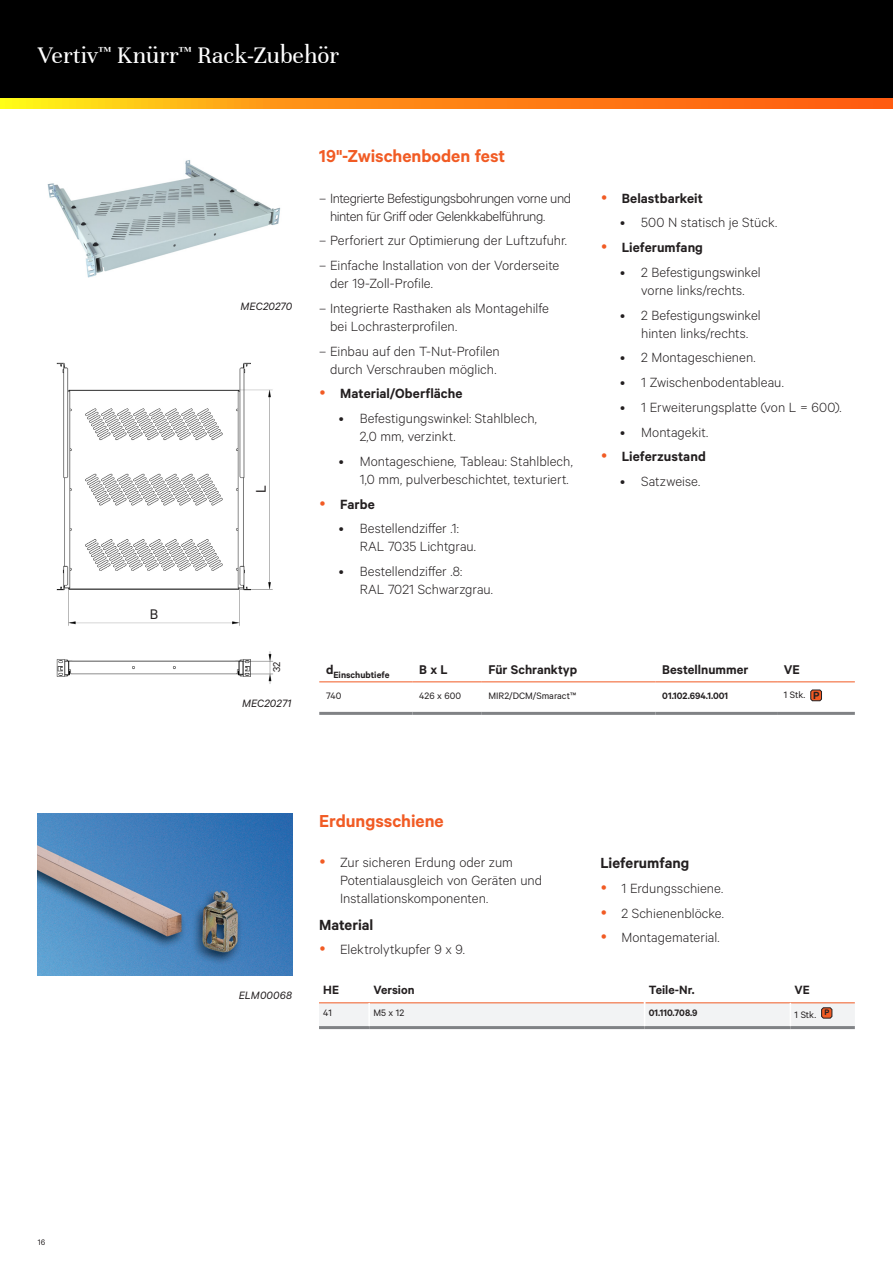
<style>
.page{position:relative;width:893px;height:1263px;background:#fff}
.page>*{position:absolute;margin:0;border:0;box-sizing:border-box;transform-origin:0 0}
.Vertiv_Header_Small{font:25.5px "Unna";color:#fff}
.Vertiv_Orange_Main_H{font:600 19.5px "Calibre";color:#f15b24}
.Vertiv_Heading{font:600 16.5px "Calibre";color:#231f20}
.t1{font:15.75px "Calibre";color:#231f20}
.Vertiv_Body_Text{font:300 15px/18px "Calibre";color:#231f20}
.Vertiv_Body_Text-2{font:300 15px/18px "Calibre";letter-spacing:-.03em;color:#231f20}
.t2{font:600 15px "Calibre";letter-spacing:.005em;color:#231f20}
.Table_Header_Black{font:600 14.25px "Calibre";color:#231f20}
.Table_Header_Black-2{font:600 13.5px "Calibre";color:#231f20}
.Vertiv_Caption{font:italic 12px "Calibre";letter-spacing:.01em;color:#231f20}
.t3{font:600 11.7px "Calibre";color:#231f20}
.t4{font:11.25px "Calibre";color:#231f20}
.Table_Body{font:10.5px "Calibre";color:#231f20}
.Table_Body-2{font:600 10.5px "Calibre";color:#231f20}
.Table_Header_Black-3{font:600 10.2px "Calibre";color:#231f20}
.t5{font:9px "Calibre";color:#231f20}
.t6{font:600 9px "Calibre";color:#231f20}
</style>
<div class="page">
<div style="left:0;top:0;width:893px;height:108px;background:#000"></div>
<svg style="left:0;top:98px;width:893px;height:11px;background:#ff9014"></svg>
<hr style="left:319px;top:712px;width:93px;height:3px;background:#808285">
<hr style="left:412px;top:712px;width:70px;height:3px;background:#808285">
<hr style="left:482px;top:712px;width:173px;height:3px;background:#808285">
<hr style="left:655px;top:712px;width:122px;height:3px;background:#808285">
<hr style="left:777px;top:712px;width:78px;height:3px;background:#808285">
<hr style="left:319px;top:682px;width:93px;height:1px;background:#f15b24">
<hr style="left:412px;top:682px;width:70px;height:1px;background:#f15b24">
<hr style="left:482px;top:682px;width:173px;height:1px;background:#f15b24">
<hr style="left:655px;top:682px;width:122px;height:1px;background:#f15b24">
<hr style="left:777px;top:682px;width:78px;height:1px;background:#f15b24">
<svg style="left:810px;top:689px;width:12px;height:12px"></svg>
<img style="left:47px;top:160px;width:234px;height:118px">
<img style="left:56px;top:362px;width:218px;height:322px">
<hr style="left:319px;top:1026px;width:50px;height:3px;background:#808285">
<hr style="left:369px;top:1026px;width:276px;height:3px;background:#808285">
<hr style="left:645px;top:1026px;width:145px;height:3px;background:#808285">
<hr style="left:790px;top:1026px;width:65px;height:3px;background:#808285">
<svg style="left:319px;top:1002px;width:536px;height:25px"></svg>
<img style="left:38px;top:814px;width:254px;height:161px">
<p class="Vertiv_Header_Small" style="left:38px;top:41px;width:303px">Vertiv<sup>™</sup> Knürr<sup>™</sup> Rack-Zubehör</p>
<p class="t1" style="left:150px;top:605px;width:10px">B</p>
<p class="Vertiv_Caption" style="left:241px;top:299px;width:53px">MEC20270</p>
<p class="t1" style="left:252px;top:493px;width:9px;rotate:-90deg">L</p>
<p class="Vertiv_Orange_Main_H" style="left:319px;top:145px;width:188px">19"-Zwischenboden fest</p>
<p class="Vertiv_Body_Text-2" style="left:330px;top:188px;width:243px;text-indent:-11px">– Integrierte Befestigungsbohrungen vorne und hinten für Griff oder Gelenkkabelführung.</p>
<p class="Vertiv_Body_Text" style="left:319px;top:231px;width:249px">– Perforiert zur Optimierung der Luftzufuhr.</p>
<p class="Vertiv_Body_Text" style="left:330px;top:256px;width:231px;text-indent:-11px">– Einfache Installation von der Vorderseite der 19-Zoll-Profile.</p>
<p class="Vertiv_Body_Text" style="left:330px;top:298px;width:221px;text-indent:-11px">– Integrierte Rasthaken als Montagehilfe bei Lochrasterprofilen.</p>
<p class="Vertiv_Body_Text" style="left:319px;top:341px;width:182px;text-align:center">– Einbau auf den T-Nut-Profilen durch Verschrauben möglich.</p>
<p class="t2" style="left:340px;top:385px;width:124px">Material/Oberfläche</p>
<p class="Vertiv_Body_Text" style="left:360px;top:409px;width:179px;text-indent:-21px">• Befestigungswinkel: Stahlblech,<br>2,0 mm, verzinkt.</p>
<p class="Vertiv_Body_Text" style="left:339px;top:451px;width:235px;text-align:right">• Montageschiene, Tableau: Stahlblech,<br>1,0 mm, pulverbeschichtet, texturiert.</p>
<p class="t2" style="left:340px;top:495px;width:36px">Farbe</p>
<p class="Vertiv_Body_Text" style="left:360px;top:519px;width:118px;text-indent:-21px">• Bestellendziffer .1:<br>RAL 7035 Lichtgrau.</p>
<p class="Vertiv_Body_Text" style="left:360px;top:562px;width:135px;text-indent:-21px">• Bestellendziffer .8:<br>RAL 7021 Schwarzgrau.</p>
<p class="t2" style="left:622px;top:189px;width:83px">Belastbarkeit</p>
<p class="Vertiv_Body_Text" style="left:620px;top:213px;width:158px">• 500 N statisch je Stück.</p>
<p class="t2" style="left:622px;top:238px;width:83px">Lieferumfang</p>
<p class="Vertiv_Body_Text" style="left:620px;top:262px;width:142px;text-align:center">• 2 Befestigungswinkel vorne links/rechts.</p>
<p class="Vertiv_Body_Text" style="left:620px;top:305px;width:142px;text-align:center">• 2 Befestigungswinkel hinten links/rechts.</p>
<p class="Vertiv_Body_Text" style="left:620px;top:348px;width:137px">• 2 Montageschienen.</p>
<p class="Vertiv_Body_Text" style="left:620px;top:373px;width:165px">• 1 Zwischenbodentableau.</p>
<p class="Vertiv_Body_Text" style="left:620px;top:397px;width:223px">• 1 Erweiterungsplatte (von L = 600).</p>
<p class="Vertiv_Body_Text" style="left:620px;top:422px;width:90px">• Montagekit.</p>
<p class="t2" style="left:622px;top:448px;width:86px">Lieferzustand</p>
<p class="Vertiv_Body_Text" style="left:620px;top:472px;width:81px">• Satzweise.</p>
<p class="t5" style="left:38px;top:1236px;width:9px">16</p>
<p class="t4" style="left:270px;top:672px;width:12px;rotate:-90deg">32</p>
<p class="Vertiv_Caption" style="left:242px;top:696px;width:51px">MEC20271</p>
<p class="Table_Header_Black-3" style="left:326px;top:669px;width:65px"><sup>d</sup>Einschubtiefe</p>
<p class="Table_Header_Black" style="left:419px;top:661px;width:30px">B x L</p>
<p class="Table_Header_Black" style="left:488px;top:661px;width:90px">Für Schranktyp</p>
<p class="Table_Header_Black" style="left:662px;top:661px;width:88px">Bestellnummer</p>
<p class="Table_Header_Black" style="left:784px;top:661px;width:18px">VE</p>
<p class="Table_Body" style="left:326px;top:689px;width:17px">740</p>
<p class="Table_Body" style="left:419px;top:689px;width:43px">426 x 600</p>
<p class="Table_Body" style="left:488px;top:689px;width:89px">MIR2/DCM/Smaract™</p>
<p class="Table_Body-2" style="left:662px;top:689px;width:67px">01.102.694.1.001</p>
<p class="Table_Body" style="left:784px;top:689px;width:23px">1 Stk.</p>
<p class="t3" style="left:813px;top:688px;width:8px">P</p>
<p class="Vertiv_Caption" style="left:239px;top:988px;width:55px">ELM00068</p>
<p class="Vertiv_Orange_Main_H" style="left:319px;top:809px;width:126px">Erdungsschiene</p>
<p class="Vertiv_Body_Text" style="left:340px;top:853px;width:204px">Zur sicheren Erdung oder zum<br>Potentialausgleich von Geräten und<br>Installationskomponenten.</p>
<p class="Vertiv_Heading" style="left:319px;top:915px;width:56px">Material</p>
<p class="Vertiv_Body_Text" style="left:340px;top:940px;width:127px">Elektrolytkupfer 9 x 9.</p>
<p class="Vertiv_Heading" style="left:600px;top:853px;width:90px">Lieferumfang</p>
<p class="Vertiv_Body_Text" style="left:621px;top:878px;width:103px">1 Erdungsschiene.</p>
<p class="Vertiv_Body_Text" style="left:621px;top:903px;width:104px">2 Schienenblöcke.</p>
<p class="Vertiv_Body_Text" style="left:621px;top:928px;width:100px">Montagematerial.</p>
<p class="Table_Header_Black-2" style="left:323px;top:981px;width:17px">HE</p>
<p class="Table_Header_Black-2" style="left:373px;top:981px;width:43px">Version</p>
<p class="Table_Header_Black-2" style="left:649px;top:981px;width:47px">Teile-Nr.</p>
<p class="Table_Header_Black-2" style="left:795px;top:981px;width:17px">VE</p>
<p class="Table_Body" style="left:323px;top:1007px;width:10px">41</p>
<p class="Table_Body" style="left:373px;top:1007px;width:32px">M5 x 12</p>
<p class="Table_Body-2" style="left:649px;top:1007px;width:50px">01.110.708.9</p>
<p class="Table_Body" style="left:795px;top:1009px;width:23px">1 Stk.</p>
<p class="t6" style="left:824px;top:1007px;width:6px">P</p>
</div>
